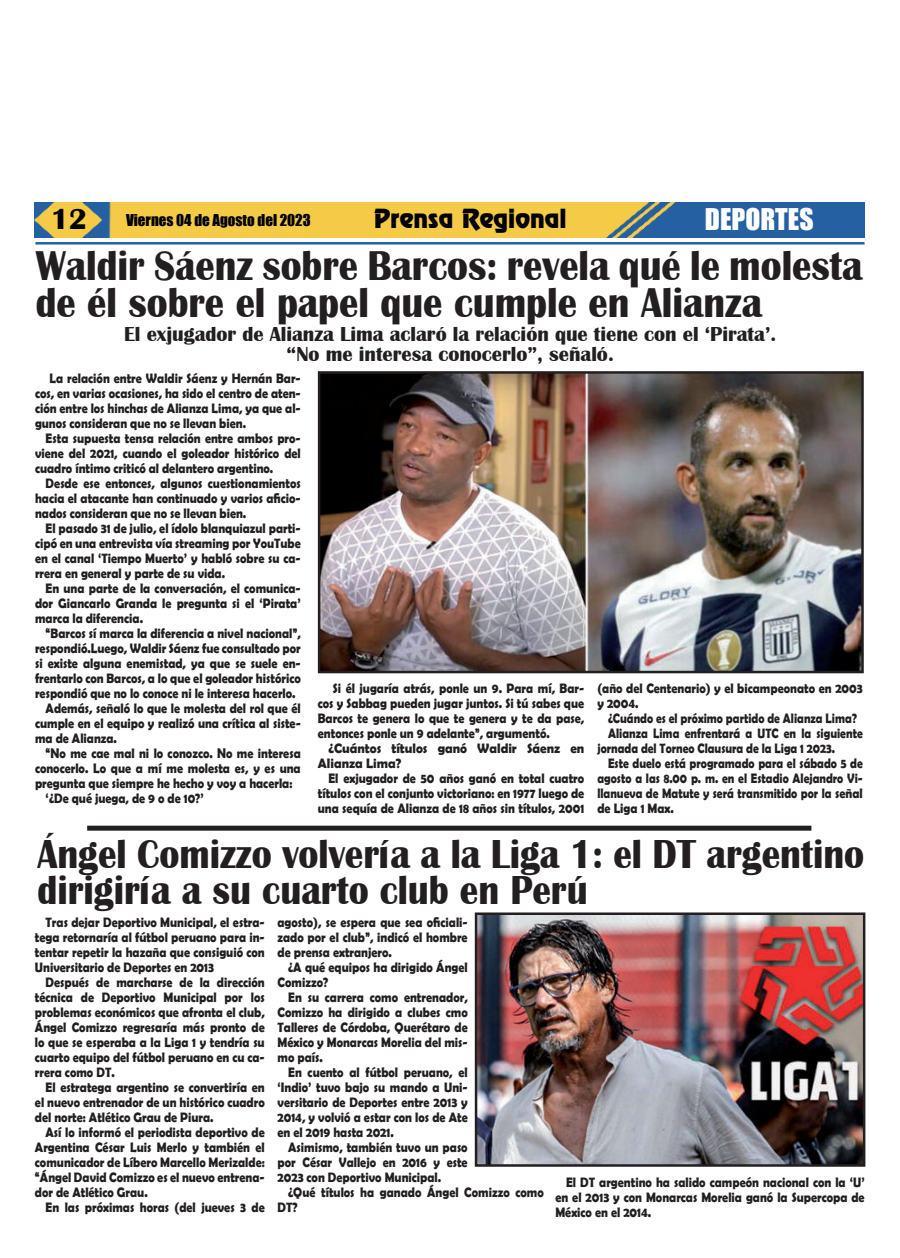
<style>
.page{position:relative;width:900px;height:1258px;background:#fff}
.page>*{position:absolute;margin:0;border:0;box-sizing:border-box;transform-origin:0 0}
.t1{font:700 42.88px/36.2px "Britannic";color:#231f20;scale:.9 1}
.t2{font:700 41.62px/36.2px "Britannic";color:#231f20;scale:.89 1}
.t3{font:700 30px "Britannic";color:#000}
.t4{font:27.5px "Impact";color:#fff}
.t5{font:23.75px "Renfrew Normal";color:#000}
.t6{font:700 20.88px/20px "Britannic";color:#231f20;text-align:center}
.t7{font:15px "Impact";color:#000}
.t8{font:700 13.75px/15px "Berlin Sans FB Demi";color:#231f20;text-align:justify;scale:.88 1}
.t9{font:700 13.75px "Berlin Sans FB Demi";color:#231f20;scale:.84 1}
.t10{font:700 13.75px/15px "Berlin Sans FB Demi";color:#231f20;scale:.95 1}
</style>
<div class="page">
<img style="left:35px;top:203px;width:830px;height:35px">
<hr style="left:35px;top:242px;width:830px;height:3px;background:#2361a2">
<img style="left:322px;top:375px;width:538px;height:294px">
<div style="left:318px;top:371px;width:546px;height:302px;border:3px solid #231f20"></div>
<div style="left:87px;top:826px;width:724px;height:5px;background:#231f20"></div>
<img style="left:479px;top:916px;width:382px;height:247px">
<div style="left:475px;top:912px;width:390px;height:255px;border:3px solid #231f20"></div>
<h3 class="t3" style="left:51px;top:203px;width:38px">12</h3>
<p class="t7" style="left:126px;top:213px;width:186px">Viernes 04 de Agosto del 2023</p>
<h3 class="t5" style="left:374px;top:209px;width:194px">Prensa Regional</h3>
<h3 class="t4" style="left:705px;top:206px;width:110px">DEPORTES</h3>
<h1 class="t1" style="left:36px;top:248px;width:920px">Waldir Sáenz sobre Barcos: revela qué le molesta de él sobre el papel que cumple en Alianza</h1>
<h3 class="t6" style="left:124px;top:324px;width:654px">El exjugador de Alianza Lima aclaró la relación que tiene con el ‘Pirata’. “No me interesa conocerlo”, señaló.</h3>
<p class="t8" style="left:35px;top:371px;width:304px;text-indent:15px">La relación entre Waldir Sáenz y Hernán Bar&shy;cos, en varias ocasiones, ha sido el centro de aten&shy;ción entre los hinchas de Alianza Lima, ya que al&shy;gunos consideran que no se llevan bien.</p>
<p class="t8" style="left:35px;top:431px;width:304px;text-indent:11px">Esta supuesta tensa relación entre ambos pro&shy;viene del 2021, cuando el goleador histórico del cuadro íntimo criticó al delantero argentino.</p>
<p class="t8" style="left:35px;top:476px;width:304px;text-indent:11px">Desde ese entonces, algunos cuestionamientos hacia el atacante han continuado y varios aficio&shy;nados consideran que no se llevan bien.</p>
<p class="t8" style="left:35px;top:521px;width:304px;text-indent:11px">El pasado 31 de julio, el ídolo blanquiazul parti&shy;cipó en una entrevista vía streaming por YouTube en el canal ‘Tiempo Muerto’ y habló sobre su ca&shy;rrera en general y parte de su vida.</p>
<p class="t8" style="left:35px;top:581px;width:303px;text-indent:11px">En una parte de la conversación, el comunica&shy;dor Giancarlo Granda le pregunta si el ‘Pirata’ marca la diferencia.</p>
<p class="t8" style="left:46px;top:626px;width:291px">“Barcos sí marca la diferencia a nivel nacional”,</p>
<p class="t8" style="left:35px;top:641px;width:303px">respondió.Luego, Waldir Sáenz fue consultado por</p>
<p class="t8" style="left:35px;top:656px;width:304px">si existe alguna enemistad, ya que se suele en-</p>
<p class="t8" style="left:35px;top:671px;width:304px">frentarlo con Barcos, a lo que el goleador histórico</p>
<p class="t8" style="left:35px;top:686px;width:298px">respondió que no lo conoce ni le interesa hacerlo.</p>
<p class="t8" style="left:46px;top:701px;width:291px">Además, señaló lo que le molesta del rol que él</p>
<p class="t8" style="left:35px;top:716px;width:304px">cumple en el equipo y realizó una crítica al siste-</p>
<p class="t8" style="left:35px;top:731px;width:95px">ma de Alianza.</p>
<p class="t8" style="left:46px;top:746px;width:291px">“No me cae mal ni lo conozco. No me interesa</p>
<p class="t8" style="left:35px;top:761px;width:303px">conocerlo. Lo que a mí me molesta es, y es una</p>
<p class="t8" style="left:35px;top:776px;width:294px">pregunta que siempre he hecho y voy a hacerla:</p>
<p class="t8" style="left:46px;top:791px;width:181px">‘¿De qué juega, de 9 o de 10?’</p>
<p class="t8" style="left:318px;top:681px;width:304px;text-indent:15px">Si él jugaría atrás, ponle un 9. Para mí, Bar&shy;cos y Sabbag pueden jugar juntos. Si tú sabes que Barcos te genera lo que te genera y te da pase, entonces ponle un 9 adelante”, argumentó.</p>
<p class="t10" style="left:318px;top:741px;width:282px;text-indent:11px">¿Cuántos títulos ganó Waldir Sáenz en<br>Alianza Lima?</p>
<p class="t8" style="left:318px;top:771px;width:304px;text-indent:11px">El exjugador de 50 años ganó en total cuatro títulos con el conjunto victoriano: en 1977 luego de una sequía de Alianza de 18 años sin títulos, 2001</p>
<p class="t8" style="left:597px;top:681px;width:303px">(año del Centenario) y el bicampeonato en 2003 y 2004.</p>
<p class="t9" style="left:608px;top:712px;width:298px">¿Cuándo es el próximo partido de Alianza Lima?</p>
<p class="t9" style="left:608px;top:727px;width:305px">Alianza Lima enfrentará a UTC en la siguiente</p>
<p class="t9" style="left:597px;top:742px;width:284px">jornada del Torneo Clausura de la Liga 1 2023.</p>
<p class="t9" style="left:608px;top:757px;width:305px">Este duelo está programado para el sábado 5 de</p>
<p class="t9" style="left:597px;top:772px;width:317px">agosto a las 8.00 p. m. en el Estadio Alejandro Vi-</p>
<p class="t9" style="left:597px;top:787px;width:317px">llanueva de Matute y será transmitido por la señal</p>
<p class="t8" style="left:597px;top:801px;width:88px">de Liga 1 Max.</p>
<h2 class="t2" style="left:37px;top:836px;width:931px">Ángel Comizzo volvería a la Liga 1: el DT argentino dirigiría a su cuarto club en Perú</h2>
<p class="t8" style="left:35px;top:915px;width:263px;text-indent:11px">Tras dejar Deportivo Municipal, el estra&shy;tega retornaría al fútbol peruano para in&shy;tentar repetir la hazaña que consiguió con Universitario de Deportes en 2013</p>
<p class="t8" style="left:35px;top:975px;width:263px;text-indent:11px">Después de marcharse de la dirección técnica de Deportivo Municipal por los problemas económicos que afronta el club, Ángel Comizzo regresaría más pronto de lo que se esperaba a la Liga 1 y tendría su cuarto equipo del fútbol peruano en cu ca&shy;rrera como DT.</p>
<p class="t8" style="left:35px;top:1080px;width:263px;text-indent:11px">El estratega argentino se convertiría en el nuevo entrenador de un histórico cuadro del norte: Atlético Grau de Piura.</p>
<p class="t8" style="left:35px;top:1125px;width:263px;text-indent:11px">Así lo informó el periodista deportivo de Argentina César Luis Merlo y también el comunicador de Líbero Marcello Merizalde: “Ángel David Comizzo es el nuevo entrena&shy;dor de Atlético Grau.</p>
<p class="t8" style="left:46px;top:1200px;width:251px">En las próximas horas (del jueves 3 de</p>
<p class="t8" style="left:278px;top:914px;width:218px">agosto), se espera que sea oficiali&shy;zado por el club”, indicó el hombre de prensa extranjero.</p>
<p class="t8" style="left:278px;top:960px;width:218px;text-indent:11px">¿A qué equipos ha dirigido Ángel<br>Comizzo?</p>
<p class="t8" style="left:278px;top:990px;width:218px;text-indent:11px">En su carrera como entrenador, Comizzo ha dirigido a clubes cmo Talleres de Córdoba, Querétaro de México y Monarcas Morelia del mis&shy;mo país.</p>
<p class="t8" style="left:278px;top:1065px;width:218px;text-indent:11px">En cuento al fútbol peruano, el ‘Indio’ tuvo bajo su mando a Uni&shy;versitario de Deportes entre 2013 y 2014, y volvió a estar con los de Ate en el 2019 hasta 2021.</p>
<p class="t8" style="left:278px;top:1140px;width:218px;text-indent:11px">Asimismo, también tuvo un paso por César Vallejo en 2016 y este 2023 con Deportivo Municipal.</p>
<p class="t8" style="left:278px;top:1185px;width:304px;text-indent:11px">¿Qué títulos ha ganado Ángel Comizzo como<br>DT?</p>
<p class="t8" style="left:555px;top:1175px;width:353px;text-indent:11px">El DT argentino ha salido campeón nacional con la ‘U’ en el 2013 y con Monarcas Morelia ganó la Supercopa de México en el 2014.</p>
</div>
